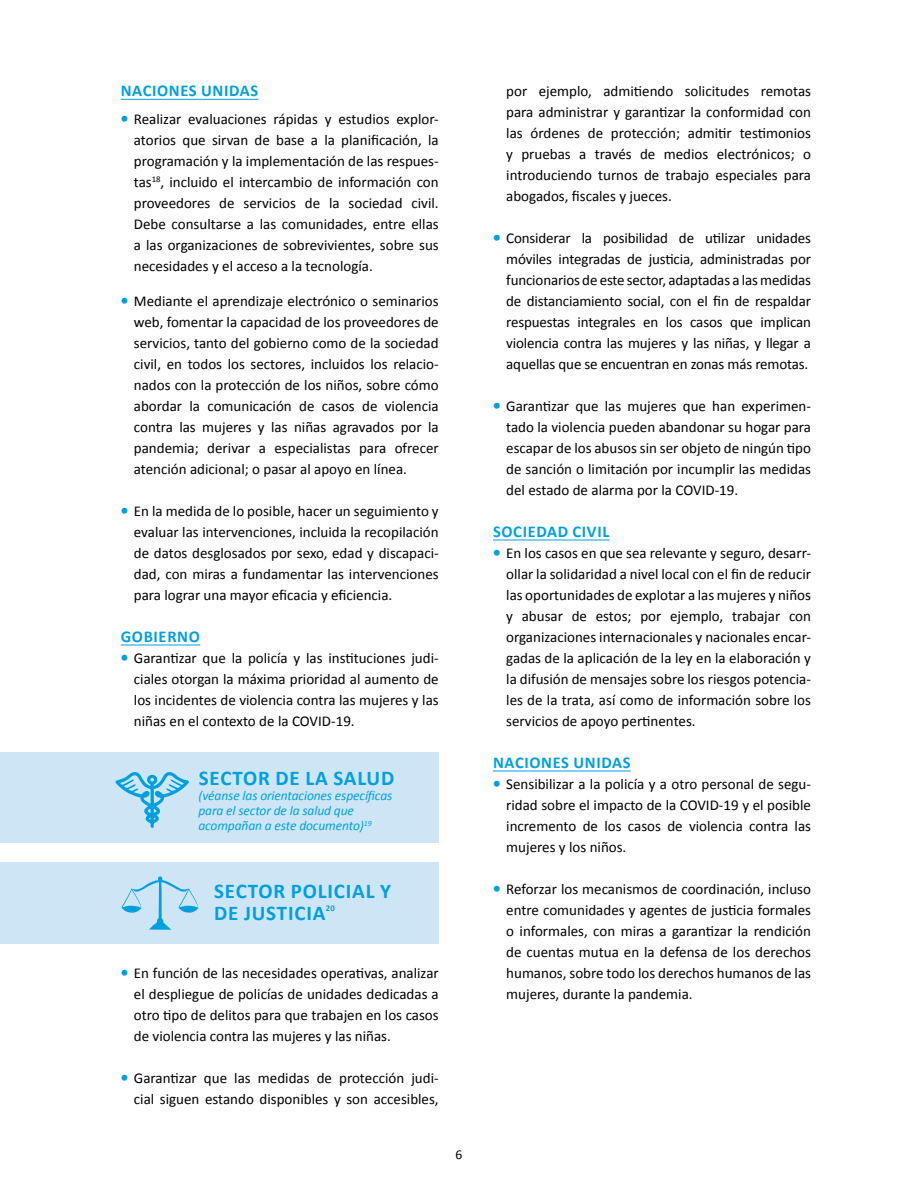
<style>
.page{position:relative;width:918px;height:1188px;background:#fff}
.page>*{position:absolute;margin:0;border:0;box-sizing:border-box;transform-origin:0 0}
.t1{font:700 21px/22.5px "Calibri";letter-spacing:.04em;color:#00a0df}
.t2{font:700 16.5px "Calibri";letter-spacing:.04em;color:#00a0df}
.t3{font:15px/21px "Calibri";color:#000;text-align:justify}
.t4{font:italic 13.5px/15px "Calibri";letter-spacing:-.01em;color:#00a0df}
.t5{font:13.5px "Calibri";color:#000}
.t6{font:700 8.7px "Calibri";color:#00a0df}
.s1{font-weight:700;font-size:16.5px;color:#00a0df}
</style>
<div class="page">
<hr style="left:121px;top:99px;width:138px;height:1px;background:#00a0df">
<hr style="left:121px;top:645px;width:79px;height:1px;background:#00a0df">
<hr style="left:493px;top:540px;width:117px;height:1px;background:#00a0df">
<hr style="left:493px;top:771px;width:138px;height:1px;background:#00a0df">
<div style="left:0;top:752px;width:439px;height:91px;background:#cee5f5"></div>
<svg style="left:115px;top:772px;width:74px;height:56px"></svg>
<div style="left:0;top:862px;width:439px;height:82px;background:#cee5f5"></div>
<svg style="left:121px;top:876px;width:77px;height:54px"></svg>
<p class="t2" style="left:121px;top:80px;width:139px">NACIONES UNIDAS</p>
<p class="t3" style="left:134px;top:109px;width:306px;text-indent:-14px"><span class="s1">•</span> Realizar evaluaciones rápidas y estudios explor&shy;atorios que sirvan de base a la planificación, la programación y la implementación de las respues&shy;tas<sup>18</sup>, incluido el intercambio de información con proveedores de servicios de la sociedad civil.<br>Debe consultarse a las comunidades, entre ellas a las organizaciones de sobrevivientes, sobre sus necesidades y el acceso a la tecnología.</p>
<p class="t3" style="left:134px;top:291px;width:306px;text-indent:-14px"><span class="s1">•</span> Mediante el aprendizaje electrónico o seminarios web, fomentar la capacidad de los proveedores de servicios, tanto del gobierno como de la sociedad civil, en todos los sectores, incluidos los relacio&shy;nados con la protección de los niños, sobre cómo abordar la comunicación de casos de violencia contra las mujeres y las niñas agravados por la pandemia; derivar a especialistas para ofrecer atención adicional; o pasar al apoyo en línea.</p>
<p class="t3" style="left:134px;top:501px;width:306px;text-indent:-14px"><span class="s1">•</span> En la medida de lo posible, hacer un seguimiento y evaluar las intervenciones, incluida la recopilación de datos desglosados por sexo, edad y discapaci&shy;dad, con miras a fundamentar las intervenciones para lograr una mayor eficacia y eficiencia.</p>
<p class="t2" style="left:121px;top:626px;width:81px">GOBIERNO</p>
<p class="t3" style="left:134px;top:648px;width:306px;text-indent:-14px"><span class="s1">•</span> Garantizar que la policía y las instituciones judi&shy;ciales otorgan la máxima prioridad al aumento de los incidentes de violencia contra las mujeres y las niñas en el contexto de la COVID-19.</p>
<h1 class="t1" style="left:199px;top:767px;width:197px">SECTOR DE LA SALUD</h1>
<p class="t4" style="left:198px;top:788px;width:195px">(véanse las orientaciones específicas para el sector de la salud que acompañan a este documento)<sup>19</sup></p>
<h1 class="t1" style="left:214px;top:879px;width:179px">SECTOR POLICIAL Y<br>DE JUSTICIA</h1>
<p class="t6" style="left:326px;top:902px;width:10px">20</p>
<p class="t3" style="left:134px;top:963px;width:306px;text-indent:-14px"><span class="s1">•</span> En función de las necesidades operativas, analizar el despliegue de policías de unidades dedicadas a otro tipo de delitos para que trabajen en los casos de violencia contra las mujeres y las niñas.</p>
<p class="t3" style="left:120px;top:1068px;width:320px;text-align:right"><span class="s1">•</span> Garantizar que las medidas de protección judi&shy;cial siguen estando disponibles y son accesibles,</p>
<p class="t5" style="left:456px;top:1146px;width:8px">6</p>
<p class="t3" style="left:506px;top:81px;width:306px">por ejemplo, admitiendo solicitudes remotas para administrar y garantizar la conformidad con las órdenes de protección; admitir testimonios y pruebas a través de medios electrónicos; o introduciendo turnos de trabajo especiales para abogados, fiscales y jueces.</p>
<p class="t3" style="left:506px;top:228px;width:306px;text-indent:-14px"><span class="s1">•</span> Considerar la posibilidad de utilizar unidades móviles integradas de justicia, administradas por funcionarios de este sector, adaptadas a las medidas de distanciamiento social, con el fin de respaldar respuestas integrales en los casos que implican violencia contra las mujeres y las niñas, y llegar a aquellas que se encuentran en zonas más remotas.</p>
<p class="t3" style="left:506px;top:396px;width:306px;text-indent:-14px"><span class="s1">•</span> Garantizar que las mujeres que han experimen&shy;tado la violencia pueden abandonar su hogar para escapar de los abusos sin ser objeto de ningún tipo de sanción o limitación por incumplir las medidas del estado de alarma por la COVID-19.</p>
<p class="t2" style="left:493px;top:521px;width:118px">SOCIEDAD CIVIL</p>
<p class="t3" style="left:506px;top:543px;width:306px;text-indent:-14px"><span class="s1">•</span> En los casos en que sea relevante y seguro, desarr&shy;ollar la solidaridad a nivel local con el fin de reducir las oportunidades de explotar a las mujeres y niños y abusar de estos; por ejemplo, trabajar con organizaciones internacionales y nacionales encar&shy;gadas de la aplicación de la ley en la elaboración y la difusión de mensajes sobre los riesgos potencia&shy;les de la trata, así como de información sobre los servicios de apoyo pertinentes.</p>
<p class="t2" style="left:493px;top:752px;width:139px">NACIONES UNIDAS</p>
<p class="t3" style="left:506px;top:774px;width:306px;text-indent:-14px"><span class="s1">•</span> Sensibilizar a la policía y a otro personal de segu&shy;ridad sobre el impacto de la COVID-19 y el posible incremento de los casos de violencia contra las mujeres y los niños.</p>
<p class="t3" style="left:506px;top:879px;width:306px;text-indent:-14px"><span class="s1">•</span> Reforzar los mecanismos de coordinación, incluso entre comunidades y agentes de justicia formales o informales, con miras a garantizar la rendición de cuentas mutua en la defensa de los derechos humanos, sobre todo los derechos humanos de las mujeres, durante la pandemia.</p>
</div>
